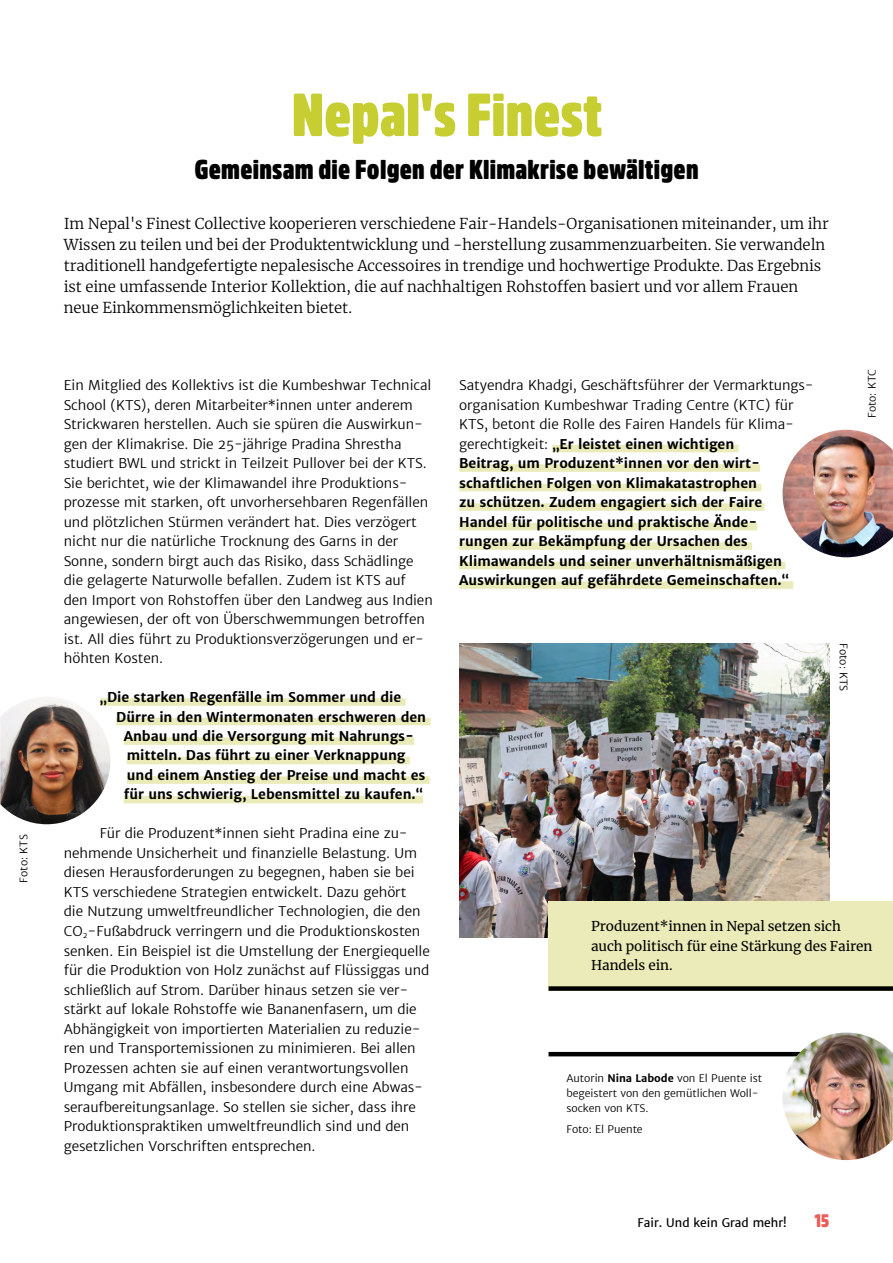
<style>
.page{position:relative;width:893px;height:1263px;background:#fff}
.page>*{position:absolute;margin:0;border:0;box-sizing:border-box;transform-origin:0 0}
.t1{font:900 60px "Amsi Pro Condensed";color:#c7ce31}
.t2{font:900 27px "Amsi Pro Condensed";letter-spacing:.01em;color:#000}
.t3{font:900 18px "Amsi Pro Condensed";color:#eb5e57}
.t4{font:300 15px/21px "Merriweather";letter-spacing:-.005em;color:#000}
.t5{font:300 13.5px/19.5px "Merriweather Sans";letter-spacing:-.005em;color:#000}
.t6{font:700 13.5px/19.5px "Merriweather Sans";letter-spacing:-.005em;color:#000}
.t7{font:13.5px/19.5px "Merriweather";letter-spacing:-.005em;color:#000}
.t8{font:12px "Merriweather Sans";color:#000}
.t9{font:300 10.5px/15px "Merriweather Sans";letter-spacing:-.005em;color:#000}
.s1{font-weight:300}
.s2{font-weight:700}
</style>
<div class="page">
<div style="left:100px;top:698px;width:305px;height:8px;background:#eaebb9"></div>
<div style="left:116px;top:718px;width:314px;height:7px;background:#eaebb9"></div>
<div style="left:124px;top:737px;width:290px;height:8px;background:#eaebb9"></div>
<div style="left:127px;top:757px;width:283px;height:7px;background:#eaebb9"></div>
<div style="left:127px;top:776px;width:303px;height:8px;background:#eaebb9"></div>
<div style="left:124px;top:796px;width:299px;height:7px;background:#eaebb9"></div>
<div style="left:552px;top:445px;width:186px;height:7px;background:#eaebb9"></div>
<div style="left:459px;top:464px;width:301px;height:8px;background:#eaebb9"></div>
<div style="left:459px;top:484px;width:302px;height:7px;background:#eaebb9"></div>
<div style="left:459px;top:503px;width:305px;height:8px;background:#eaebb9"></div>
<div style="left:459px;top:523px;width:298px;height:7px;background:#eaebb9"></div>
<div style="left:459px;top:542px;width:293px;height:8px;background:#eaebb9"></div>
<div style="left:459px;top:562px;width:326px;height:7px;background:#eaebb9"></div>
<div style="left:459px;top:581px;width:334px;height:8px;background:#eaebb9"></div>
<img style="left:459px;top:643px;width:370px;height:294px">
<div style="left:549px;top:901px;width:344px;height:90px;background:#eaebb9"></div>
<div style="left:549px;top:986px;width:344px;height:5px;background:#000"></div>
<hr style="left:549px;top:1052px;width:262px;height:4px;background:#000">
<img style="left:782px;top:1032px;width:111px;height:128px">
<img style="left:782px;top:430px;width:111px;height:127px">
<img style="left:0;top:697px;width:111px;height:127px">
<p class="t9" style="left:16px;top:882px;width:49px;rotate:-90deg">Foto: KTS</p>
<h1 class="t1" style="left:292px;top:68px;width:312px">Nepal's Finest</h1>
<h2 class="t2" style="left:194px;top:148px;width:506px">Gemeinsam die Folgen der Klimakrise bewältigen</h2>
<p class="t4" style="left:64px;top:213px;width:767px">Im Nepal's Finest Collective kooperieren verschiedene Fair-Handels-Organisationen miteinander, um ihr Wissen zu teilen und bei der Produktentwicklung und -herstellung zusammenzuarbeiten. Sie verwandeln traditionell handgefertigte nepalesische Accessoires in trendige und hochwertige Produkte. Das Ergebnis ist eine umfassende Interior Kollektion, die auf nachhaltigen Rohstoffen basiert und vor allem Frauen neue Einkommensmöglichkeiten bietet.</p>
<p class="t5" style="left:64px;top:375px;width:371px">Ein Mitglied des Kollektivs ist die Kumbeshwar Technical School (KTS), deren Mitarbeiter*innen unter anderem Strickwaren herstellen. Auch sie spüren die Auswirkun&shy;gen der Klimakrise. Die 25-jährige Pradina Shrestha studiert BWL und strickt in Teilzeit Pullover bei der KTS.<br>Sie berichtet, wie der Klimawandel ihre Produktions&shy;prozesse mit starken, oft unvorhersehbaren Regenfällen und plötzlichen Stürmen verändert hat. Dies verzögert nicht nur die natürliche Trocknung des Garns in der Sonne, sondern birgt auch das Risiko, dass Schädlinge die gelagerte Naturwolle befallen. Zudem ist KTS auf den Import von Rohstoffen über den Landweg aus Indien angewiesen, der oft von Überschwemmungen betroffen ist. All dies führt zu Produktionsverzögerungen und er&shy;höhten Kosten.</p>
<p class="t6" style="left:100px;top:687px;width:303px">„Die starken Regenfälle im Sommer und die</p>
<p class="t6" style="left:116px;top:707px;width:311px">Dürre in den Wintermonaten erschweren den</p>
<p class="t6" style="left:124px;top:726px;width:292px">Anbau und die Versorgung mit Nahrungs-</p>
<p class="t6" style="left:127px;top:746px;width:280px">mitteln. Das führt zu einer Verknappung</p>
<p class="t6" style="left:127px;top:765px;width:300px">und einem Anstieg der Preise und macht es</p>
<p class="t6" style="left:124px;top:785px;width:301px">für uns schwierig, Lebensmittel zu kaufen.“</p>
<p class="t5" style="left:64px;top:824px;width:368px;text-indent:36px">Für die Produzent*innen sieht Pradina eine zu&shy;nehmende Unsicherheit und finanzielle Belastung. Um diesen Herausforderungen zu begegnen, haben sie bei KTS verschiedene Strategien entwickelt. Dazu gehört<br>die Nutzung umweltfreundlicher Technologien, die den CO<sub>2</sub>-Fußabdruck verringern und die Produktionskosten senken. Ein Beispiel ist die Umstellung der Energiequelle für die Produktion von Holz zunächst auf Flüssiggas und schließlich auf Strom. Darüber hinaus setzen sie ver&shy;stärkt auf lokale Rohstoffe wie Bananenfasern, um die Abhängigkeit von importierten Materialien zu reduzie&shy;ren und Transportemissionen zu minimieren. Bei allen Prozessen achten sie auf einen verantwortungsvollen Umgang mit Abfällen, insbesondere durch eine Abwas&shy;seraufbereitungsanlage. So stellen sie sicher, dass ihre Produktionspraktiken umweltfreundlich sind und den gesetzlichen Vorschriften entsprechen.</p>
<p class="t6" style="left:459px;top:375px;width:353px"><span class="s1">Satyendra Khadgi, Geschäftsführer der Vermarktungs&shy;organisation Kumbeshwar Trading Centre (KTC) für KTS, betont die Rolle des Fairen Handels für Klima&shy;gerechtigkeit:</span> „Er leistet einen wichtigen<br>Beitrag, um Produzent*innen vor den wirt&shy;schaftlichen Folgen von Klimakatastrophen<br>zu schützen. Zudem engagiert sich der Faire Handel für politische und praktische Ände-<br>rungen zur Bekämpfung der Ursachen des Klimawandels und seiner unverhältnismäßigen Auswirkungen auf gefährdete Gemeinschaften.“</p>
<p class="t9" style="left:865px;top:418px;width:50px;rotate:-90deg">Foto: KTC</p>
<p class="t9" style="left:851px;top:643px;width:49px;rotate:90deg">Foto: KTS</p>
<p class="t7" style="left:591px;top:916px;width:283px">Produzent*innen in Nepal setzen sich auch politisch für eine Stärkung des Fairen<br>Handels ein.</p>
<p class="t9" style="left:567px;top:1070px;width:197px">Autorin <span class="s2">Nina Labode</span> von El Puente ist begeistert von den gemütlichen Woll&shy;socken von KTS.</p>
<p class="t9" style="left:567px;top:1121px;width:78px">Foto: El Puente</p>
<p class="t8" style="left:638px;top:1215px;width:151px">Fair. Und kein Grad mehr!</p>
<h3 class="t3" style="left:814px;top:1207px;width:16px">15</h3>
</div>
